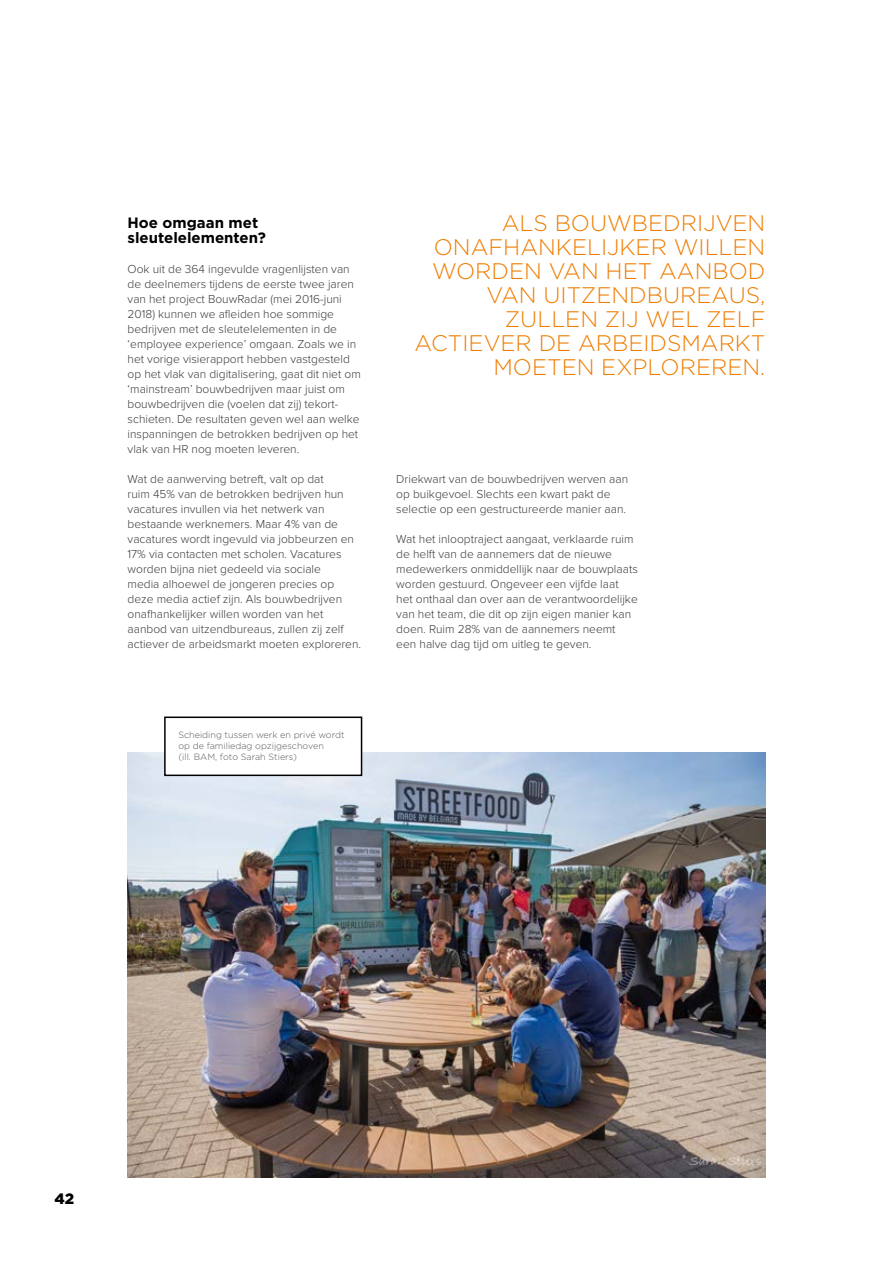
<style>
.page{position:relative;width:893px;height:1263px;background:#fff}
.page>*{position:absolute;margin:0;border:0;box-sizing:border-box;transform-origin:0 0}
.t1{font:300 22.5px/24px "Gotham";color:#ef7d00;text-align:right}
.t2{font:700 15px/15px "Gotham";color:#000}
.t3{font:900 15px "Gotham";color:#000}
.t4{font:300 12px/15px "Proxima Nova";color:#3c3c3b}
.t5{font:300 9px/10.8px "Gotham";color:#575756}
</style>
<div class="page">
<img style="left:128px;top:753px;width:637px;height:425px">
<div style="left:165px;top:717px;width:197px;height:58px;background:#fff"></div>
<div style="left:164px;top:716px;width:198px;height:60px;border:2px solid #000"></div>
<h1 class="t1" style="left:414px;top:210px;width:352px">ALS BOUWBEDRIJVEN<br>ONAFHANKELIJKER WILLEN<br>WORDEN VAN HET AANBOD<br>VAN UITZENDBUREAUS,<br>ZULLEN ZIJ WEL ZELF<br>ACTIEVER DE ARBEIDSMARKT<br>MOETEN EXPLOREREN.</h1>
<p class="t2" style="left:128px;top:215px;width:140px">Hoe omgaan met sleutelelementen?</p>
<p class="t4" style="left:128px;top:261px;width:235px">Ook uit de 364 ingevulde vragenlijsten van de deelnemers tijdens de eerste twee jaren van het project BouwRadar (mei 2016-juni 2018) kunnen we afleiden hoe sommige bedrijven met de sleutelelementen in de ‘employee experience’ omgaan. Zoals we in het vorige visierapport hebben vastgesteld op het vlak van digitalisering, gaat dit niet om ‘mainstream’ bouwbedrijven maar juist om bouwbedrijven die (voelen dat zij) tekort&shy;schieten. De resultaten geven wel aan welke inspanningen de betrokken bedrijven op het vlak van HR nog moeten leveren.</p>
<p class="t4" style="left:128px;top:471px;width:235px">Wat de aanwerving betreft, valt op dat<br>ruim 45% van de betrokken bedrijven hun vacatures invullen via het netwerk van bestaande werknemers. Maar 4% van de vacatures wordt ingevuld via jobbeurzen en 17% via contacten met scholen. Vacatures worden bijna niet gedeeld via sociale<br>media alhoewel de jongeren precies op deze media actief zijn. Als bouwbedrijven onafhankelijker willen worden van het aanbod van uitzendbureaus, zullen zij zelf actiever de arbeidsmarkt moeten exploreren.</p>
<p class="t4" style="left:396px;top:471px;width:233px">Driekwart van de bouwbedrijven werven aan op buikgevoel. Slechts een kwart pakt de selectie op een gestructureerde manier aan.</p>
<p class="t4" style="left:396px;top:531px;width:243px">Wat het inlooptraject aangaat, verklaarde ruim de helft van de aannemers dat de nieuwe medewerkers onmiddellijk naar de bouwplaats worden gestuurd. Ongeveer een vijfde laat het onthaal dan over aan de verantwoordelijke van het team, die dit op zijn eigen manier kan doen. Ruim 28% van de aannemers neemt een halve dag tijd om uitleg te geven.</p>
<p class="t5" style="left:178px;top:729px;width:168px">Scheiding tussen werk en privé wordt op de familiedag opzijgeschoven<br>(ill. BAM, foto Sarah Stiers)</p>
<p class="t3" style="left:55px;top:1188px;width:21px">42</p>
</div>
